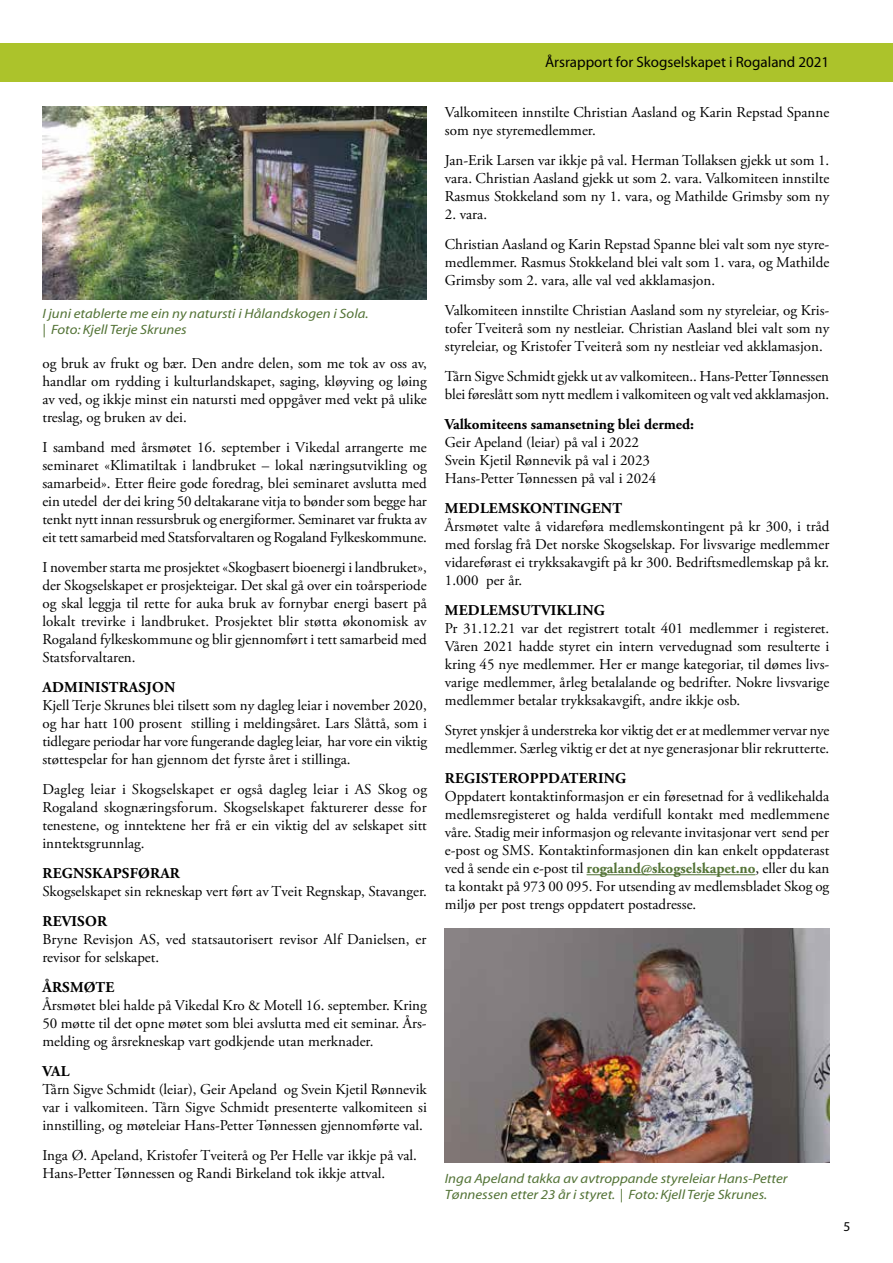
<style>
.page{position:relative;width:893px;height:1263px;background:#fff}
.page>*{position:absolute;margin:0;border:0;box-sizing:border-box;transform-origin:0 0}
.t1{font:15px/18px "Adobe Garamond Pro";color:#000;text-align:justify}
.t2{font:700 15px "Adobe Garamond Pro";letter-spacing:.015em;color:#000}
.t3{font:15px "Myriad";color:#000}
.t4{font:italic 13.5px/16.2px "Myriad";color:#537336;scale:1.1 1}
.t5{font:13.5px "Myriad";color:#000}
.s1{font-weight:700;color:#537336}
</style>
<div class="page">
<div style="left:0;top:43px;width:893px;height:38px;background:#acc32b"></div>
<hr style="left:587px;top:874px;width:168px;height:1px;background:#537336">
<img style="left:42px;top:106px;width:385px;height:194px">
<img style="left:445px;top:928px;width:384px;height:235px">
<p class="t4" style="left:42px;top:306px;width:298px">I juni etablerte me ein ny natursti i Hålandskogen i Sola. | Foto: Kjell Terje Skrunes</p>
<p class="t1" style="left:42px;top:355px;width:386px">og bruk av frukt og bær. Den andre delen, som me tok av oss av, handlar om rydding i kulturlandskapet, saging, kløyving og løing av ved, og ikkje minst ein natursti med oppgåver med vekt på ulike treslag, og bruken av dei.</p>
<p class="t1" style="left:42px;top:439px;width:386px">I samband med årsmøtet 16. september i Vikedal arrangerte me seminaret «Klimatiltak i landbruket – lokal næringsutvikling og samarbeid». Etter fleire gode foredrag, blei seminaret avslutta med ein utedel der dei kring 50 deltakarane vitja to bønder som begge har tenkt nytt innan ressursbruk og energiformer. Seminaret var frukta av eit tett samarbeid med Statsforvaltaren og Rogaland Fylkeskommune.</p>
<p class="t1" style="left:42px;top:559px;width:386px">I november starta me prosjektet «Skogbasert bioenergi i landbruket», der Skogselskapet er prosjekteigar. Det skal gå over ein toårsperiode og skal leggja til rette for auka bruk av fornybar energi basert på lokalt trevirke i landbruket. Prosjektet blir støtta økonomisk av Rogaland fylkeskommune og blir gjennomført i tett samarbeid med Statsforvaltaren.</p>
<p class="t2" style="left:43px;top:679px;width:134px">ADMINISTRASJON</p>
<p class="t1" style="left:42px;top:697px;width:386px">Kjell Terje Skrunes blei tilsett som ny dagleg leiar i november 2020, og har hatt 100 prosent stilling i meldingsåret. Lars Slåttå, som i tidlegare periodar har vore fungerande dagleg leiar, har vore ein viktig støttespelar for han gjennom det fyrste året i stillinga.</p>
<p class="t1" style="left:42px;top:781px;width:386px">Dagleg leiar i Skogselskapet er også dagleg leiar i AS Skog og Rogaland skognæringsforum. Skogselskapet fakturerer desse for tenestene, og inntektene her frå er ein viktig del av selskapet sitt inntektsgrunnlag.</p>
<p class="t2" style="left:43px;top:865px;width:139px">REGNSKAPSFØRAR</p>
<p class="t1" style="left:42px;top:883px;width:386px">Skogselskapet sin rekneskap vert ført av Tveit Regnskap, Stavanger.</p>
<p class="t2" style="left:43px;top:913px;width:66px">REVISOR</p>
<p class="t1" style="left:42px;top:931px;width:386px">Bryne Revisjon AS, ved statsautorisert revisor Alf Danielsen, er revisor for selskapet.</p>
<p class="t2" style="left:43px;top:979px;width:73px">ÅRSMØTE</p>
<p class="t1" style="left:42px;top:997px;width:386px">Årsmøtet blei halde på Vikedal Kro &amp; Motell 16. september. Kring 50 møtte til det opne møtet som blei avslutta med eit seminar. Års&shy;melding og årsrekneskap vart godkjende utan merknader.</p>
<p class="t2" style="left:43px;top:1063px;width:29px">VAL</p>
<p class="t1" style="left:42px;top:1081px;width:386px">Tårn Sigve Schmidt (leiar), Geir Apeland og Svein Kjetil Rønnevik var i valkomiteen. Tårn Sigve Schmidt presenterte valkomiteen si innstilling, og møteleiar Hans-Petter Tønnessen gjennomførte val.</p>
<p class="t1" style="left:42px;top:1147px;width:376px">Inga Ø. Apeland, Kristofer Tveiterå og Per Helle var ikkje på val.<br>Hans-Petter Tønnessen og Randi Birkeland tok ikkje attval.</p>
<p class="t3" style="left:545px;top:54px;width:286px">Årsrapport for Skogselskapet i Rogaland 2021</p>
<p class="t1" style="left:445px;top:104px;width:386px">Valkomiteen innstilte Christian Aasland og Karin Repstad Spanne som nye styremedlemmer.</p>
<p class="t1" style="left:445px;top:152px;width:386px">Jan-Erik Larsen var ikkje på val. Herman Tollaksen gjekk ut som 1. vara. Christian Aasland gjekk ut som 2. vara. Valkomiteen innstilte Rasmus Stokkeland som ny 1. vara, og Mathilde Grimsby som ny</p>
<p class="t1" style="left:445px;top:200px;width:386px;line-height:30px">2. vara.<br>Christian Aasland og Karin Repstad Spanne blei valt som nye styre-</p>
<p class="t1" style="left:445px;top:254px;width:386px">medlemmer. Rasmus Stokkeland blei valt som 1. vara, og Mathilde<br>Grimsby som 2. vara, alle val ved akklamasjon.</p>
<p class="t1" style="left:445px;top:302px;width:386px">Valkomiteen innstilte Christian Aasland som ny styreleiar, og Kris&shy;tofer Tveiterå som ny nestleiar. Christian Aasland blei valt som ny styreleiar, og Kristofer Tveiterå som ny nestleiar ved akklamasjon.</p>
<p class="t1" style="left:445px;top:368px;width:386px">Tårn Sigve Schmidt gjekk ut av valkomiteen.. Hans-Petter Tønnessen blei føreslått som nytt medlem i valkomiteen og valt ved akklamasjon.</p>
<p class="t2" style="left:445px;top:416px;width:251px">Valkomiteens samansetning blei dermed:</p>
<p class="t1" style="left:445px;top:434px;width:213px;text-align:left">Geir Apeland (leiar) på val i 2022<br>Svein Kjetil Rønnevik på val i 2023<br>Hans-Petter Tønnessen på val i 2024</p>
<p class="t2" style="left:445px;top:500px;width:179px">MEDLEMSKONTINGENT</p>
<p class="t1" style="left:445px;top:518px;width:386px">Årsmøtet valte å vidareføra medlemskontingent på kr 300, i tråd med forslag frå Det norske Skogselskap. For livsvarige medlemmer vidareførast ei trykksakavgift på kr 300. Bedriftsmedlemskap på kr.<br>1.000 per år.</p>
<p class="t2" style="left:445px;top:602px;width:161px">MEDLEMSUTVIKLING</p>
<p class="t1" style="left:445px;top:620px;width:386px">Pr 31.12.21 var det registrert totalt 401 medlemmer i registeret.<br>Våren 2021 hadde styret ein intern vervedugnad som resulterte i kring 45 nye medlemmer. Her er mange kategoriar, til dømes livs&shy;varige medlemmer, årleg betalalande og bedrifter. Nokre livsvarige medlemmer betalar trykksakavgift, andre ikkje osb.</p>
<p class="t1" style="left:445px;top:722px;width:386px">Styret ynskjer å understreka kor viktig det er at medlemmer vervar nye medlemmer. Særleg viktig er det at nye generasjonar blir rekrutterte.</p>
<p class="t2" style="left:445px;top:770px;width:183px">REGISTEROPPDATERING</p>
<p class="t1" style="left:445px;top:788px;width:386px">Oppdatert kontaktinformasjon er ein føresetnad for å vedlikehalda medlemsregisteret og halda verdifull kontakt med medlemmene våre. Stadig meir informasjon og relevante invitasjonar vert send per e-post og SMS. Kontaktinformasjonen din kan enkelt oppdaterast ved å sende ein e-post til <span class="s1">rogaland@skogselskapet.no</span>, eller du kan ta kontakt på 973 00 095. For utsending av medlemsbladet Skog og miljø per post trengs oppdatert postadresse.</p>
<p class="t4" style="left:445px;top:1171px;width:313px">Inga Apeland takka av avtroppande styreleiar Hans-Petter<br>Tønnessen etter 23 år i styret. | Foto: Kjell Terje Skrunes.</p>
<p class="t5" style="left:843px;top:1219px;width:8px">5</p>
</div>
